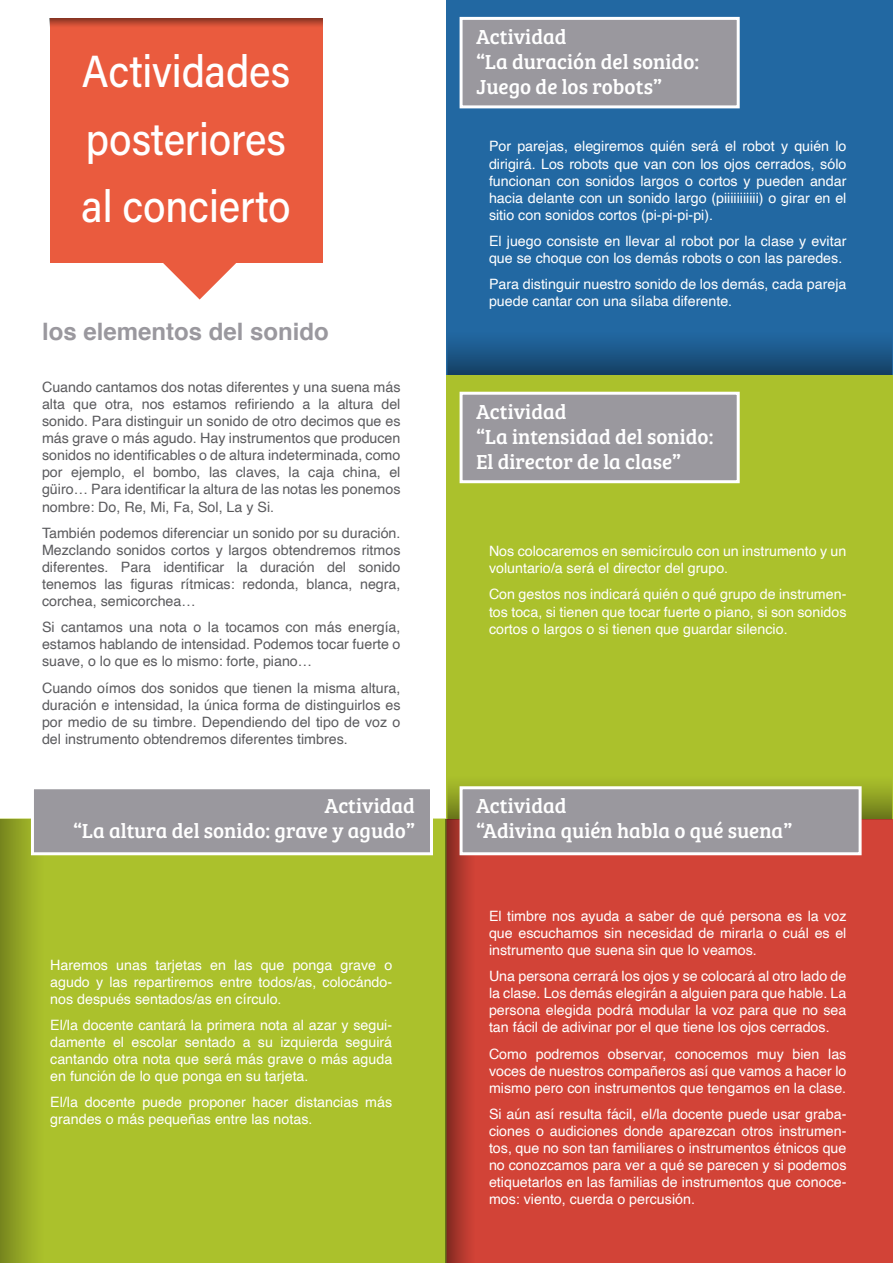
<style>
.page{position:relative;width:893px;height:1263px;background:#fff}
.page>*{position:absolute;margin:0;border:0;box-sizing:border-box;transform-origin:0 0}
.t1{font:500 45px/67.5px "Acumin Pro";letter-spacing:-.005em;color:#fff;text-align:justify;scale:.9 1}
.t2{font:700 24px "Helvetica";color:#9a989e}
.t3{font:21px/25.2px "Bree Serif";color:#fff}
.t4{font:14.25px/17.1px "Helvetica";color:#fff;text-align:justify}
.t5{font:14.25px/17.1px "Helvetica";color:#5b5b5e;text-align:justify}
</style>
<div class="page">
<div style="left:446px;top:818px;width:447px;height:445px;background:#d24337"></div>
<div style="left:0;top:818px;width:446px;height:445px;background:#abc12c"></div>
<div style="left:446px;top:374px;width:447px;height:444px;background:#abc12c"></div>
<div style="left:446px;top:0;width:447px;height:374px;background:#2268a2"></div>
<svg style="left:446px;top:819px;width:29px;height:444px"></svg>
<div style="left:0;top:819px;width:45px;height:444px;background:linear-gradient(to right,#78871e,#aec52d)"></div>
<div style="left:447px;top:775px;width:445px;height:44px;background:linear-gradient(to bottom,#b1c72e,#6f7d21)"></div>
<div style="left:447px;top:330px;width:445px;height:45px;background:linear-gradient(to bottom,#236ca8,#144064)"></div>
<svg style="left:163px;top:263px;width:73px;height:37px"></svg>
<div style="left:50px;top:18px;width:272px;height:245px;background:#ea5b3e"></div>
<div style="left:32px;top:788px;width:399px;height:66px;background:#9a989e"></div>
<div style="left:31px;top:786px;width:402px;height:69px;border:3px solid #fff"></div>
<div style="left:461px;top:788px;width:399px;height:66px;background:#9a989e"></div>
<div style="left:460px;top:786px;width:402px;height:69px;border:3px solid #fff"></div>
<div style="left:461px;top:393px;width:277px;height:89px;background:#9a989e"></div>
<div style="left:460px;top:392px;width:280px;height:91px;border:3px solid #fff"></div>
<div style="left:461px;top:18px;width:277px;height:89px;background:#9a989e"></div>
<div style="left:460px;top:17px;width:280px;height:91px;border:3px solid #fff"></div>
<svg style="left:50px;top:18px;width:272px;height:8px;background:#b0442e"></svg>
<h1 class="t1" style="left:81px;top:36px;width:234px">Actividades posteriores al concierto</h1>
<h2 class="t2" style="left:42px;top:312px;width:288px">los elementos del sonido</h2>
<p class="t5" style="left:42px;top:379px;width:360px">Cuando cantamos dos notas diferentes y una suena más alta que otra, nos estamos refiriendo a la altura del sonido. Para distinguir un sonido de otro decimos que es más grave o más agudo. Hay instrumentos que producen sonidos no identificables o de altura indeterminada, como por ejemplo, el bombo, las claves, la caja china, el güiro… Para identificar la altura de las notas les ponemos nombre: Do, Re, Mi, Fa, Sol, La y Si.</p>
<p class="t5" style="left:42px;top:525px;width:360px">También podemos diferenciar un sonido por su duración.<br>Mezclando sonidos cortos y largos obtendremos ritmos diferentes. Para identificar la duración del sonido tenemos las figuras rítmicas: redonda, blanca, negra, corchea, semicorchea…</p>
<p class="t5" style="left:42px;top:619px;width:360px">Si cantamos una nota o la tocamos con más energía, estamos hablando de intensidad. Podemos tocar fuerte o suave, o lo que es lo mismo: forte, piano…</p>
<p class="t5" style="left:42px;top:679px;width:360px">Cuando oímos dos sonidos que tienen la misma altura, duración e intensidad, la única forma de distinguirlos es por medio de su timbre. Dependiendo del tipo de voz o del instrumento obtendremos diferentes timbres.</p>
<h3 class="t3" style="left:476px;top:23px;width:225px">Actividad<br>“La duración del sonido:<br>Juego de los robots”</h3>
<p class="t4" style="left:489px;top:138px;width:359px">Por parejas, elegiremos quién será el robot y quién lo dirigirá. Los robots que van con los ojos cerrados, sólo funcionan con sonidos largos o cortos y pueden andar hacia delante con un sonido largo (piiiiiiiiiii) o girar en el sitio con sonidos cortos (pi-pi-pi-pi).</p>
<p class="t4" style="left:489px;top:233px;width:359px">El juego consiste en llevar al robot por la clase y evitar que se choque con los demás robots o con las paredes.</p>
<p class="t4" style="left:489px;top:276px;width:359px">Para distinguir nuestro sonido de los demás, cada pareja puede cantar con una sílaba diferente.</p>
<h3 class="t3" style="left:476px;top:398px;width:239px">Actividad<br>“La intensidad del sonido:<br>El director de la clase”</h3>
<p class="t4" style="left:489px;top:543px;width:359px">Nos colocaremos en semicírculo con un instrumento y un voluntario/a será el director del grupo.</p>
<p class="t4" style="left:489px;top:586px;width:359px">Con gestos nos indicará quién o qué grupo de instrumen&shy;tos toca, si tienen que tocar fuerte o piano, si son sonidos cortos o largos o si tienen que guardar silencio.</p>
<h3 class="t3" style="left:73px;top:792px;width:343px;text-align:right">Actividad<br>“La altura del sonido: grave y agudo”</h3>
<h3 class="t3" style="left:476px;top:792px;width:318px">Actividad<br>“Adivina quién habla o qué suena”</h3>
<p class="t4" style="left:50px;top:956px;width:343px">Haremos unas tarjetas en las que ponga grave o agudo y las repartiremos entre todos/as, colocándo&shy;nos después sentados/as en círculo.</p>
<p class="t4" style="left:50px;top:1017px;width:343px">El/la docente cantará la primera nota al azar y segui&shy;damente el escolar sentado a su izquierda seguirá cantando otra nota que será más grave o más aguda en función de lo que ponga en su tarjeta.</p>
<p class="t4" style="left:50px;top:1094px;width:343px">El/la docente puede proponer hacer distancias más grandes o más pequeñas entre las notas.</p>
<p class="t4" style="left:489px;top:908px;width:359px">El timbre nos ayuda a saber de qué persona es la voz que escuchamos sin necesidad de mirarla o cuál es el instrumento que suena sin que lo veamos.</p>
<p class="t4" style="left:489px;top:968px;width:359px">Una persona cerrará los ojos y se colocará al otro lado de la clase. Los demás elegirán a alguien para que hable. La persona elegida podrá modular la voz para que no sea tan fácil de adivinar por el que tiene los ojos cerrados.</p>
<p class="t4" style="left:489px;top:1045px;width:359px">Como podremos observar, conocemos muy bien las voces de nuestros compañeros así que vamos a hacer lo mismo pero con instrumentos que tengamos en la clase.</p>
<p class="t4" style="left:489px;top:1106px;width:359px">Si aún así resulta fácil, el/la docente puede usar graba&shy;ciones o audiciones donde aparezcan otros instrumen&shy;tos, que no son tan familiares o instrumentos étnicos que no conozcamos para ver a qué se parecen y si podemos etiquetarlos en las familias de instrumentos que conoce&shy;mos: viento, cuerda o percusión.</p>
</div>
